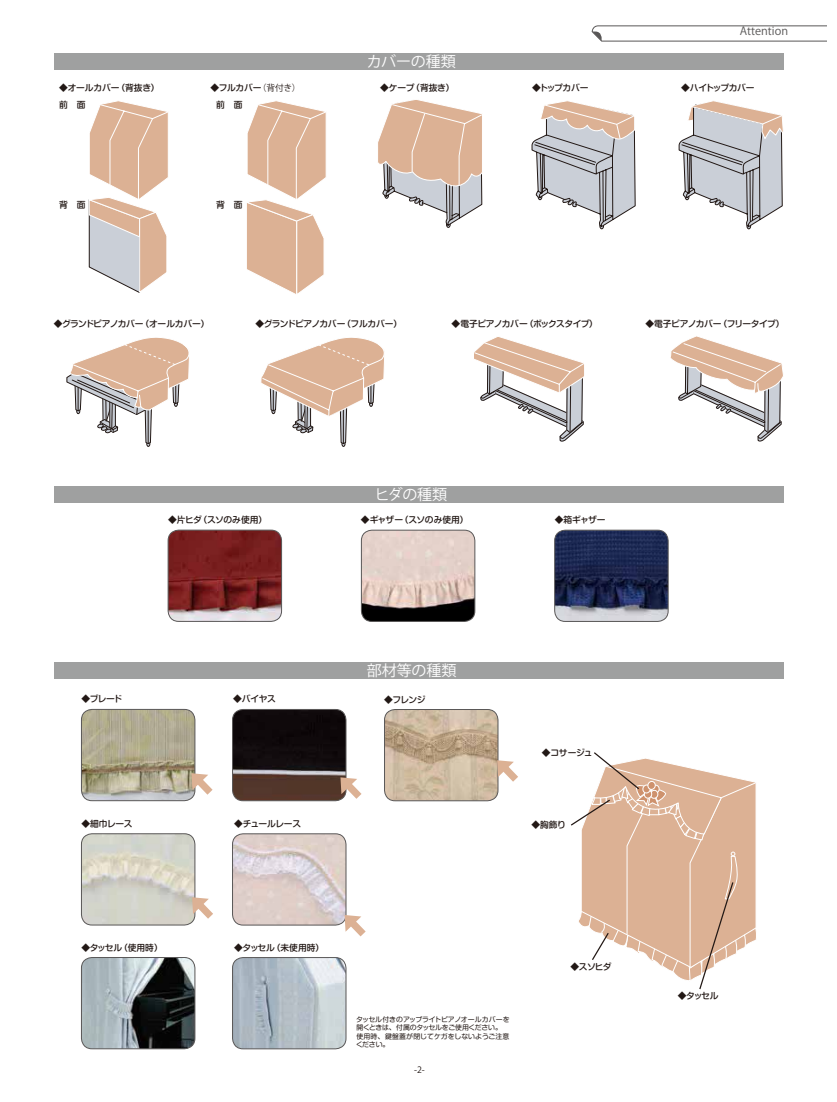
<style>
.page{position:relative;width:837px;height:1102px;background:#fff}
.page>*{position:absolute;margin:0;border:0;box-sizing:border-box;transform-origin:0 0}
.t1{font:15px "Gothic MB101 Pr 6 N";letter-spacing:-.01em;color:#fff}
.t2{font:11.25px "Modern";color:#595757}
.t3{font:500 8.75px "Shin M Go Pro";letter-spacing:-.04em;color:#221815}
.t4{font:500 8.75px "Shin M Go Pro";letter-spacing:-.06em;color:#221815}
.t5{font:500 8.75px "Shin M Go Pro";letter-spacing:-.015em;color:#221815}
.t6{font:8.75px "Modern";color:#221815}
.t7{font:6.88px/8.2px "Shin M Go Pro";letter-spacing:-.01em;color:#221815}
.s1{font-family:"Gothic MB101 Pr 6 N"}
</style>
<div class="page">
<img style="left:168px;top:530px;width:113px;height:91px">
<div style="left:168px;top:530px;width:114px;height:92px;border:1px solid #595757;border-radius:11px"></div>
<img style="left:81px;top:834px;width:114px;height:91px">
<div style="left:81px;top:833px;width:114px;height:92px;border:1px solid #595757;border-radius:11px"></div>
<img style="left:81px;top:957px;width:114px;height:92px">
<div style="left:81px;top:957px;width:114px;height:92px;border:1px solid #595757;border-radius:11px"></div>
<img style="left:81px;top:709px;width:114px;height:92px">
<div style="left:81px;top:709px;width:114px;height:92px;border:1px solid #595757;border-radius:11px"></div>
<img style="left:361px;top:530px;width:113px;height:91px">
<div style="left:361px;top:530px;width:114px;height:92px;border:1px solid #595757;border-radius:11px"></div>
<img style="left:232px;top:834px;width:114px;height:91px">
<div style="left:232px;top:833px;width:114px;height:92px;border:1px solid #595757;border-radius:11px"></div>
<img style="left:232px;top:958px;width:114px;height:91px">
<div style="left:232px;top:957px;width:114px;height:92px;border:1px solid #595757;border-radius:11px"></div>
<img style="left:232px;top:709px;width:114px;height:92px">
<div style="left:232px;top:709px;width:114px;height:92px;border:1px solid #595757;border-radius:11px"></div>
<img style="left:554px;top:530px;width:114px;height:91px">
<div style="left:554px;top:530px;width:114px;height:92px;border:1px solid #595757;border-radius:11px"></div>
<img style="left:384px;top:709px;width:114px;height:92px">
<div style="left:384px;top:709px;width:114px;height:92px;border:1px solid #595757;border-radius:11px"></div>
<svg style="left:591px;top:26px;width:235px;height:15px"></svg>
<div style="left:54px;top:53px;width:729px;height:17px;background:#9fa0a0"></div>
<div style="left:54px;top:486px;width:729px;height:17px;background:#9fa0a0"></div>
<div style="left:54px;top:662px;width:729px;height:17px;background:#9fa0a0"></div>
<svg style="left:88px;top:101px;width:80px;height:192px"></svg>
<svg style="left:247px;top:101px;width:79px;height:193px"></svg>
<svg style="left:378px;top:100px;width:105px;height:128px"></svg>
<svg style="left:531px;top:101px;width:104px;height:129px"></svg>
<svg style="left:678px;top:101px;width:105px;height:128px"></svg>
<svg style="left:474px;top:337px;width:110px;height:105px"></svg>
<svg style="left:670px;top:336px;width:113px;height:106px"></svg>
<svg style="left:571px;top:752px;width:185px;height:238px"></svg>
<svg style="left:185px;top:767px;width:28px;height:34px"></svg>
<svg style="left:334px;top:771px;width:28px;height:31px"></svg>
<svg style="left:490px;top:754px;width:28px;height:35px"></svg>
<svg style="left:186px;top:891px;width:27px;height:35px"></svg>
<svg style="left:338px;top:909px;width:28px;height:28px"></svg>
<svg style="left:66px;top:337px;width:123px;height:110px"></svg>
<svg style="left:261px;top:337px;width:124px;height:110px"></svg>
<p class="t2" style="left:739px;top:25px;width:50px">Attention</p>
<p class="t1" style="left:366px;top:53px;width:90px">カバーの種類</p>
<p class="t3" style="left:59px;top:81px;width:102px">◆オールカバー（背抜き）</p>
<p class="t3" style="left:210px;top:81px;width:92px">◆フルカバー<span class="s1">（背付き）</span></p>
<p class="t3" style="left:380px;top:81px;width:76px">◆ケープ（背抜き）</p>
<p class="t3" style="left:532px;top:81px;width:58px">◆トップカバー</p>
<p class="t3" style="left:680px;top:81px;width:75px">◆ハイトップカバー</p>
<p class="t3" style="left:59px;top:98px;width:28px">前　面</p>
<p class="t3" style="left:216px;top:98px;width:28px">前　面</p>
<p class="t3" style="left:59px;top:198px;width:28px">背　面</p>
<p class="t3" style="left:216px;top:198px;width:28px">背　面</p>
<p class="t3" style="left:54px;top:317px;width:157px">◆グランドピアノカバー（オールカバー）</p>
<p class="t3" style="left:255px;top:317px;width:148px">◆グランドピアノカバー（フルカバー）</p>
<p class="t4" style="left:451px;top:317px;width:148px">◆電子ピアノカバー（ボックスタイプ）</p>
<p class="t3" style="left:645px;top:317px;width:140px">◆電子ピアノカバー（フリータイプ）</p>
<p class="t3" style="left:168px;top:512px;width:101px">◆片ヒダ（スソのみ使用）</p>
<p class="t1" style="left:375px;top:486px;width:74px">ヒダの種類</p>
<p class="t3" style="left:361px;top:512px;width:109px">◆ギャザー（スソのみ使用）</p>
<p class="t3" style="left:554px;top:512px;width:52px">◆箱ギャザー</p>
<p class="t1" style="left:366px;top:662px;width:91px">部材等の種類</p>
<p class="t3" style="left:81px;top:692px;width:42px">◆ブレード</p>
<p class="t3" style="left:384px;top:693px;width:43px">◆フレンジ</p>
<p class="t3" style="left:233px;top:692px;width:44px">◆バイヤス</p>
<p class="t3" style="left:81px;top:817px;width:53px">◆細巾レース</p>
<p class="t3" style="left:234px;top:817px;width:68px">◆チュールレース</p>
<p class="t3" style="left:541px;top:746px;width:52px">◆コサージュ</p>
<p class="t3" style="left:531px;top:818px;width:36px">◆胸飾り</p>
<p class="t3" style="left:81px;top:941px;width:83px">◆タッセル（使用時）</p>
<p class="t5" style="left:234px;top:941px;width:92px">◆タッセル（未使用時）</p>
<p class="t7" style="left:356px;top:1015px;width:155px">タッセル付きのアップライトピアノオールカバーを開くときは、付属のタッセルをご使用ください。使用時、鍵盤蓋が閉じてケガをしないようご注意ください。</p>
<p class="t6" style="left:414px;top:1065px;width:12px">-2-</p>
<p class="t3" style="left:570px;top:960px;width:43px">◆スソヒダ</p>
<p class="t3" style="left:677px;top:989px;width:42px">◆タッセル</p>
</div>
